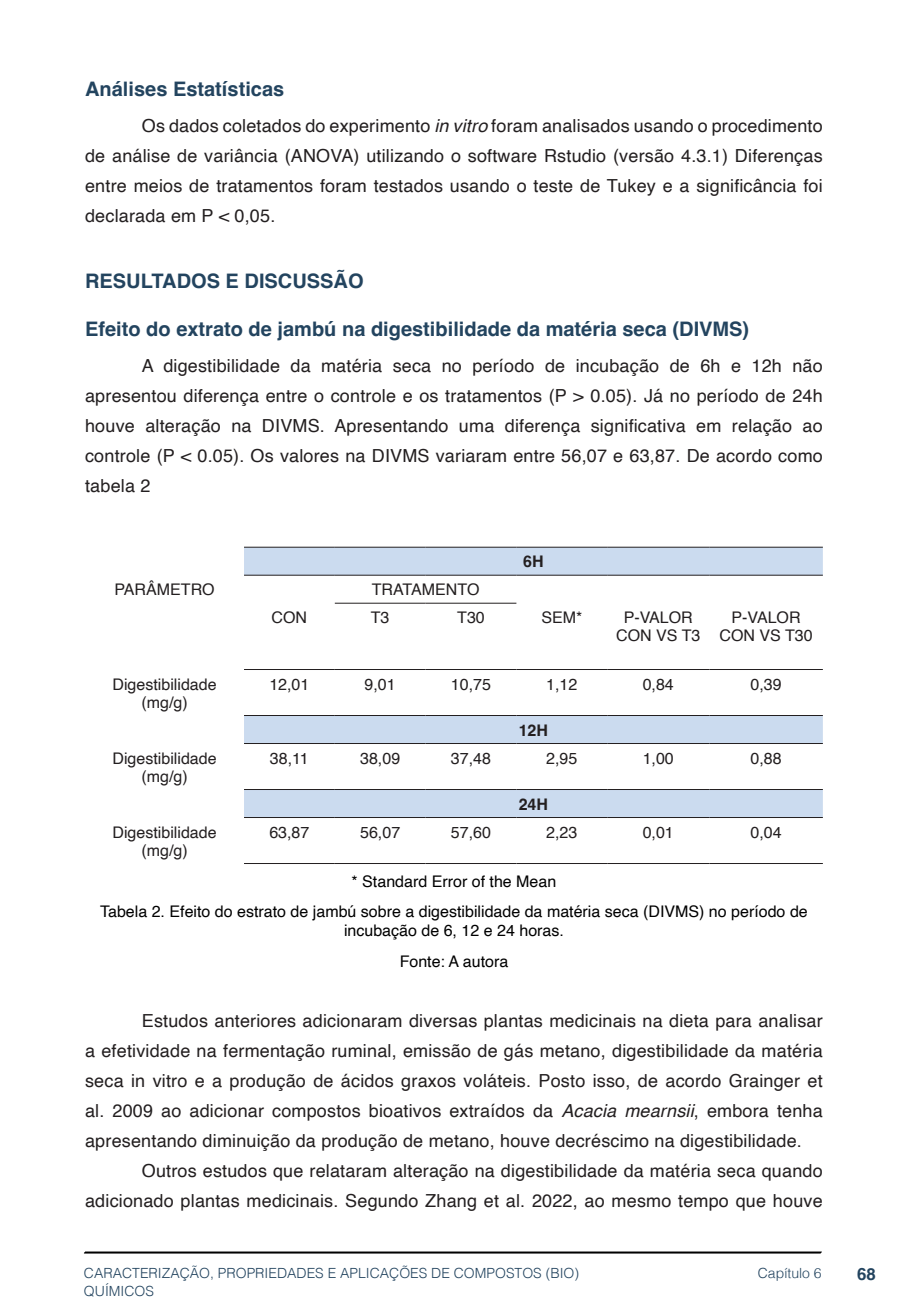
<style>
.page{position:relative;width:908px;height:1304px;background:#fff}
.page>*{position:absolute;margin:0;border:0;box-sizing:border-box;transform-origin:0 0}
.Subtitulo{font:700 20px "Helvetica";color:#23445f}
.TITULOS{font:700 20px "Helvetica";color:#23445f}
.txt{font:18px/30px "Helvetica";letter-spacing:.01em;color:#231f20;text-align:justify}
.t1{font:700 16.8px "Helvetica";color:#23445f}
.tab_txt_centro{font:16px "Helvetica";color:#231f20}
.imagens_graf_tab{font:16px/19.2px "Helvetica";color:#000;text-align:center}
.tab_txt_centro-2{font:700 16px "Helvetica";color:#231f20}
.t2{font:300 14px/18px "Helvetica";color:#23445f}
.s1{font-style:italic}
</style>
<div class="page">
<svg style="left:84px;top:1251px;width:737px;height:3px;background:#515151"></svg>
<svg style="left:244px;top:548px;width:578px;height:269px"></svg>
<hr style="left:244px;top:547px;width:90px;height:1px;background:#231f20">
<hr style="left:334px;top:547px;width:91px;height:1px;background:#231f20">
<hr style="left:425px;top:547px;width:91px;height:1px;background:#231f20">
<hr style="left:516px;top:547px;width:91px;height:1px;background:#231f20">
<hr style="left:607px;top:547px;width:102px;height:1px;background:#231f20">
<hr style="left:709px;top:547px;width:113px;height:1px;background:#231f20">
<hr style="left:244px;top:575px;width:90px;height:1px;background:#231f20">
<hr style="left:516px;top:575px;width:91px;height:1px;background:#231f20">
<hr style="left:607px;top:575px;width:102px;height:1px;background:#231f20">
<hr style="left:709px;top:575px;width:113px;height:1px;background:#231f20">
<hr style="left:334px;top:575px;width:91px;height:1px;background:#231f20">
<hr style="left:425px;top:575px;width:91px;height:1px;background:#231f20">
<hr style="left:334px;top:603px;width:91px;height:1px;background:#231f20">
<hr style="left:425px;top:603px;width:91px;height:1px;background:#231f20">
<hr style="left:244px;top:669px;width:90px;height:1px;background:#231f20">
<hr style="left:334px;top:669px;width:91px;height:1px;background:#231f20">
<hr style="left:425px;top:669px;width:91px;height:1px;background:#231f20">
<hr style="left:516px;top:669px;width:91px;height:1px;background:#231f20">
<hr style="left:607px;top:669px;width:102px;height:1px;background:#231f20">
<hr style="left:709px;top:669px;width:113px;height:1px;background:#231f20">
<hr style="left:244px;top:715px;width:90px;height:1px;background:#231f20">
<hr style="left:334px;top:715px;width:91px;height:1px;background:#231f20">
<hr style="left:425px;top:715px;width:91px;height:1px;background:#231f20">
<hr style="left:516px;top:715px;width:91px;height:1px;background:#231f20">
<hr style="left:607px;top:715px;width:102px;height:1px;background:#231f20">
<hr style="left:709px;top:715px;width:113px;height:1px;background:#231f20">
<hr style="left:244px;top:743px;width:90px;height:1px;background:#231f20">
<hr style="left:334px;top:743px;width:91px;height:1px;background:#231f20">
<hr style="left:425px;top:743px;width:91px;height:1px;background:#231f20">
<hr style="left:516px;top:743px;width:91px;height:1px;background:#231f20">
<hr style="left:607px;top:743px;width:102px;height:1px;background:#231f20">
<hr style="left:709px;top:743px;width:113px;height:1px;background:#231f20">
<hr style="left:244px;top:789px;width:90px;height:1px;background:#231f20">
<hr style="left:334px;top:789px;width:91px;height:1px;background:#231f20">
<hr style="left:425px;top:789px;width:91px;height:1px;background:#231f20">
<hr style="left:516px;top:789px;width:91px;height:1px;background:#231f20">
<hr style="left:607px;top:789px;width:102px;height:1px;background:#231f20">
<hr style="left:709px;top:789px;width:113px;height:1px;background:#231f20">
<hr style="left:244px;top:817px;width:90px;height:1px;background:#231f20">
<hr style="left:334px;top:817px;width:91px;height:1px;background:#231f20">
<hr style="left:425px;top:817px;width:91px;height:1px;background:#231f20">
<hr style="left:516px;top:817px;width:91px;height:1px;background:#231f20">
<hr style="left:607px;top:817px;width:102px;height:1px;background:#231f20">
<hr style="left:709px;top:817px;width:113px;height:1px;background:#231f20">
<hr style="left:244px;top:863px;width:90px;height:1px;background:#231f20">
<hr style="left:334px;top:863px;width:91px;height:1px;background:#231f20">
<hr style="left:425px;top:863px;width:91px;height:1px;background:#231f20">
<hr style="left:516px;top:863px;width:91px;height:1px;background:#231f20">
<hr style="left:607px;top:863px;width:102px;height:1px;background:#231f20">
<hr style="left:709px;top:863px;width:113px;height:1px;background:#231f20">
<p class="Subtitulo" style="left:85px;top:77px;width:200px">Análises Estatísticas</p>
<p class="txt" style="left:85px;top:111px;width:738px;text-indent:57px">Os dados coletados do experimento <span class="s1">in vitro</span> foram analisados usando o procedimento de análise de variância (ANOVA) utilizando o software Rstudio (versão 4.3.1) Diferenças entre meios de tratamentos foram testados usando o teste de Tukey e a significância foi declarada em P &lt; 0,05.</p>
<p class="TITULOS" style="left:85px;top:269px;width:280px">RESULTADOS E DISCUSSÃO</p>
<p class="Subtitulo" style="left:85px;top:317px;width:665px">Efeito do extrato de jambú na digestibilidade da matéria seca (DIVMS)</p>
<p class="txt" style="left:85px;top:351px;width:739px;text-indent:57px">A digestibilidade da matéria seca no período de incubação de 6h e 12h não apresentou diferença entre o controle e os tratamentos (P &gt; 0.05). Já no período de 24h houve alteração na DIVMS. Apresentando uma diferença significativa em relação ao controle (P &lt; 0.05). Os valores na DIVMS variaram entre 56,07 e 63,87. De acordo como tabela 2</p>
<p class="tab_txt_centro-2" style="left:523px;top:552px;width:22px">6H</p>
<p class="tab_txt_centro" style="left:114px;top:577px;width:102px">PARÂMETRO</p>
<p class="tab_txt_centro" style="left:371px;top:577px;width:109px">TRATAMENTO</p>
<p class="tab_txt_centro" style="left:271px;top:605px;width:37px">CON</p>
<p class="tab_txt_centro" style="left:371px;top:605px;width:20px">T3</p>
<p class="tab_txt_centro" style="left:457px;top:605px;width:29px">T30</p>
<p class="tab_txt_centro" style="left:541px;top:605px;width:42px">SEM*</p>
<p class="tab_txt_centro" style="left:623px;top:605px;width:71px">P-VALOR</p>
<p class="tab_txt_centro" style="left:616px;top:623px;width:86px">CON VS T3</p>
<p class="tab_txt_centro" style="left:731px;top:605px;width:71px">P-VALOR</p>
<p class="tab_txt_centro" style="left:719px;top:623px;width:95px">CON VS T30</p>
<p class="tab_txt_centro" style="left:112px;top:672px;width:106px">Digestibilidade</p>
<p class="tab_txt_centro" style="left:141px;top:690px;width:48px">(mg/g)</p>
<p class="tab_txt_centro" style="left:112px;top:746px;width:106px">Digestibilidade</p>
<p class="tab_txt_centro" style="left:141px;top:764px;width:48px">(mg/g)</p>
<p class="tab_txt_centro" style="left:269px;top:672px;width:42px">12,01</p>
<p class="tab_txt_centro" style="left:364px;top:672px;width:33px">9,01</p>
<p class="tab_txt_centro" style="left:451px;top:672px;width:42px">10,75</p>
<p class="tab_txt_centro" style="left:546px;top:672px;width:33px">1,12</p>
<p class="tab_txt_centro" style="left:642px;top:672px;width:33px">0,84</p>
<p class="tab_txt_centro" style="left:750px;top:672px;width:33px">0,39</p>
<p class="tab_txt_centro-2" style="left:518px;top:720px;width:31px">12H</p>
<p class="tab_txt_centro" style="left:270px;top:746px;width:40px">38,11</p>
<p class="tab_txt_centro" style="left:360px;top:746px;width:42px">38,09</p>
<p class="tab_txt_centro" style="left:451px;top:746px;width:42px">37,48</p>
<p class="tab_txt_centro" style="left:546px;top:746px;width:33px">2,95</p>
<p class="tab_txt_centro" style="left:642px;top:746px;width:33px">1,00</p>
<p class="tab_txt_centro" style="left:750px;top:746px;width:33px">0,88</p>
<p class="tab_txt_centro-2" style="left:518px;top:794px;width:31px">24H</p>
<p class="tab_txt_centro" style="left:112px;top:820px;width:106px">Digestibilidade</p>
<p class="tab_txt_centro" style="left:141px;top:838px;width:48px">(mg/g)</p>
<p class="tab_txt_centro" style="left:269px;top:820px;width:42px">63,87</p>
<p class="tab_txt_centro" style="left:360px;top:820px;width:42px">56,07</p>
<p class="tab_txt_centro" style="left:451px;top:820px;width:42px">57,60</p>
<p class="tab_txt_centro" style="left:546px;top:820px;width:33px">2,23</p>
<p class="tab_txt_centro" style="left:642px;top:820px;width:33px">0,01</p>
<p class="tab_txt_centro" style="left:750px;top:820px;width:33px">0,04</p>
<p class="imagens_graf_tab" style="left:351px;top:872px;width:206px">* Standard Error of the Mean</p>
<p class="imagens_graf_tab" style="left:100px;top:902px;width:709px">Tabela 2. Efeito do estrato de jambú sobre a digestibilidade da matéria seca (DIVMS) no período de incubação de 6, 12 e 24 horas.</p>
<p class="imagens_graf_tab" style="left:399px;top:952px;width:110px">Fonte: A autora</p>
<p class="txt" style="left:85px;top:1006px;width:739px;text-indent:57px">Estudos anteriores adicionaram diversas plantas medicinais na dieta para analisar a efetividade na fermentação ruminal, emissão de gás metano, digestibilidade da matéria seca in vitro e a produção de ácidos graxos voláteis. Posto isso, de acordo Grainger et al. 2009 ao adicionar compostos bioativos extraídos da <span class="s1">Acacia mearnsii</span>, embora tenha apresentando diminuição da produção de metano, houve decréscimo na digestibilidade.</p>
<p class="txt" style="left:85px;top:1156px;width:738px;text-align:right">Outros estudos que relataram alteração na digestibilidade da matéria seca quando adicionado plantas medicinais. Segundo Zhang et al. 2022, ao mesmo tempo que houve</p>
<p class="t2" style="left:84px;top:1263px;width:496px">CARACTERIZAÇÃO, PROPRIEDADES E APLICAÇÕES DE COMPOSTOS (BIO)<br>QUÍMICOS</p>
<p class="t2" style="left:757px;top:1263px;width:65px">Capítulo 6</p>
<p class="t1" style="left:856px;top:1264px;width:20px">68</p>
</div>
